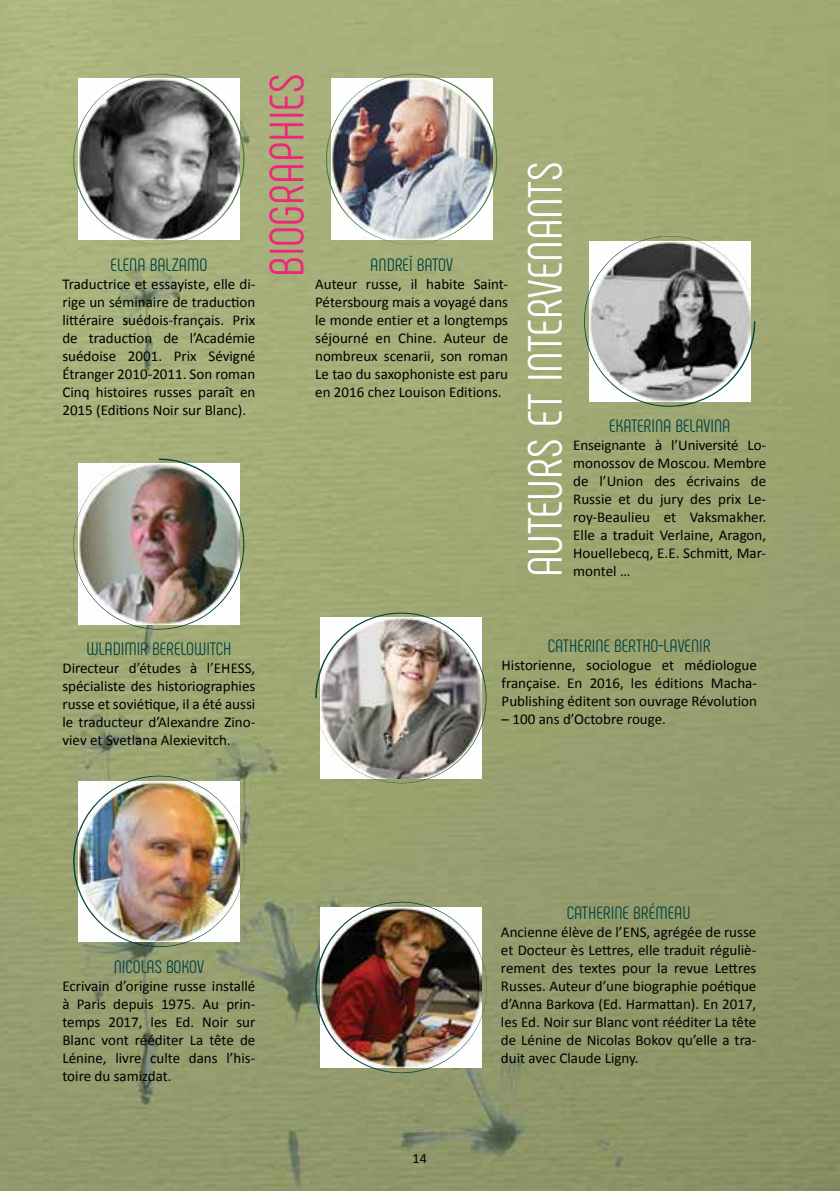
<style>
.page{position:relative;width:840px;height:1191px;background:#fff}
.page>*{position:absolute;margin:0;border:0;box-sizing:border-box;transform-origin:0 0}
.t1{font:48px "Phenomena";color:#fff}
.t2{font:48px "Phenomena";color:#ed277a}
.t3{font:18px "Phenomena";color:#004141}
.t4{font:15px/18px "Calibri";color:#000;text-align:justify}
.t5{font:14px "Calibri";color:#000}
</style>
<div class="page">
<img style="left:0;top:0;width:839px;height:1191px">
<svg style="left:73px;top:74px;width:171px;height:170px"></svg>
<img style="left:326px;top:74px;width:171px;height:170px">
<svg style="left:583px;top:236px;width:172px;height:171px"></svg>
<img style="left:73px;top:458px;width:171px;height:171px">
<img style="left:315px;top:612px;width:171px;height:171px">
<img style="left:73px;top:775px;width:171px;height:172px">
<img style="left:315px;top:901px;width:171px;height:172px">
<p class="t3" style="left:110px;top:254px;width:98px">ELENA BALZAMO</p>
<p class="t4" style="left:62px;top:275px;width:194px">Traductrice et essayiste, elle di&shy;rige un séminaire de traduction littéraire suédois-français. Prix de traduction de l’Académie suédoise 2001. Prix Sévigné Étranger 2010-2011. Son roman Cinq histoires russes paraît en 2015 (Editions Noir sur Blanc).</p>
<h1 class="t2" style="left:258px;top:277px;width:205px;rotate:-90deg">BIOGRAPHIES</h1>
<p class="t3" style="left:370px;top:254px;width:84px">ANDREÏ BATOV</p>
<p class="t4" style="left:315px;top:275px;width:194px">Auteur russe, il habite Saint-Pétersbourg mais a voyagé dans le monde entier et a longtemps séjourné en Chine. Auteur de nombreux scenarii, son roman Le tao du saxophoniste est paru en 2016 chez Louison Editions.</p>
<h1 class="t1" style="left:517px;top:577px;width:417px;rotate:-90deg">AUTEURS ET INTERVENANTS</h1>
<p class="t3" style="left:608px;top:415px;width:123px">EKATERINA BELAVINA</p>
<p class="t4" style="left:573px;top:436px;width:194px">Enseignante à l’Université Lo&shy;monossov de Moscou. Membre de l’Union des écrivains de Russie et du jury des prix Le&shy;roy-Beaulieu et Vaksmakher.<br>Elle a traduit Verlaine, Aragon, Houellebecq, E.E. Schmitt, Mar&shy;montel …</p>
<p class="t3" style="left:86px;top:638px;width:146px">WLADIMIR BERELOWITCH</p>
<p class="t4" style="left:62px;top:659px;width:194px">Directeur d’études à l’EHESS, spécialiste des historiographies russe et soviétique, il a été aussi le traducteur d’Alexandre Zino&shy;viev et Svetlana Alexievitch.</p>
<p class="t3" style="left:547px;top:635px;width:164px">CATHERINE BERTHO-LAVENIR</p>
<p class="t4" style="left:501px;top:656px;width:257px">Historienne, sociologue et médiologue française. En 2016, les éditions Macha-Publishing éditent son ouvrage Révolution</p>
<p class="t4" style="left:501px;top:710px;width:166px">– 100 ans d’Octobre rouge.</p>
<p class="t3" style="left:114px;top:956px;width:92px">NICOLAS BOKOV</p>
<p class="t4" style="left:62px;top:977px;width:194px">Ecrivain d’origine russe installé à Paris depuis 1975. Au prin&shy;temps 2017, les Ed. Noir sur Blanc vont rééditer La tête de Lénine, livre culte dans l’his&shy;toire du samizdat.</p>
<p class="t5" style="left:412px;top:1149px;width:16px">14</p>
<p class="t3" style="left:566px;top:901px;width:125px">CATHERINE BRÉMEAU</p>
<p class="t4" style="left:500px;top:922px;width:257px">Ancienne élève de l’ENS, agrégée de russe et Docteur ès Lettres, elle traduit réguliè&shy;rement des textes pour la revue Lettres Russes. Auteur d’une biographie poétique d’Anna Barkova (Ed. Harmattan). En 2017, les Ed. Noir sur Blanc vont rééditer La tête de Lénine de Nicolas Bokov qu’elle a tra&shy;duit avec Claude Ligny.</p>
</div>
